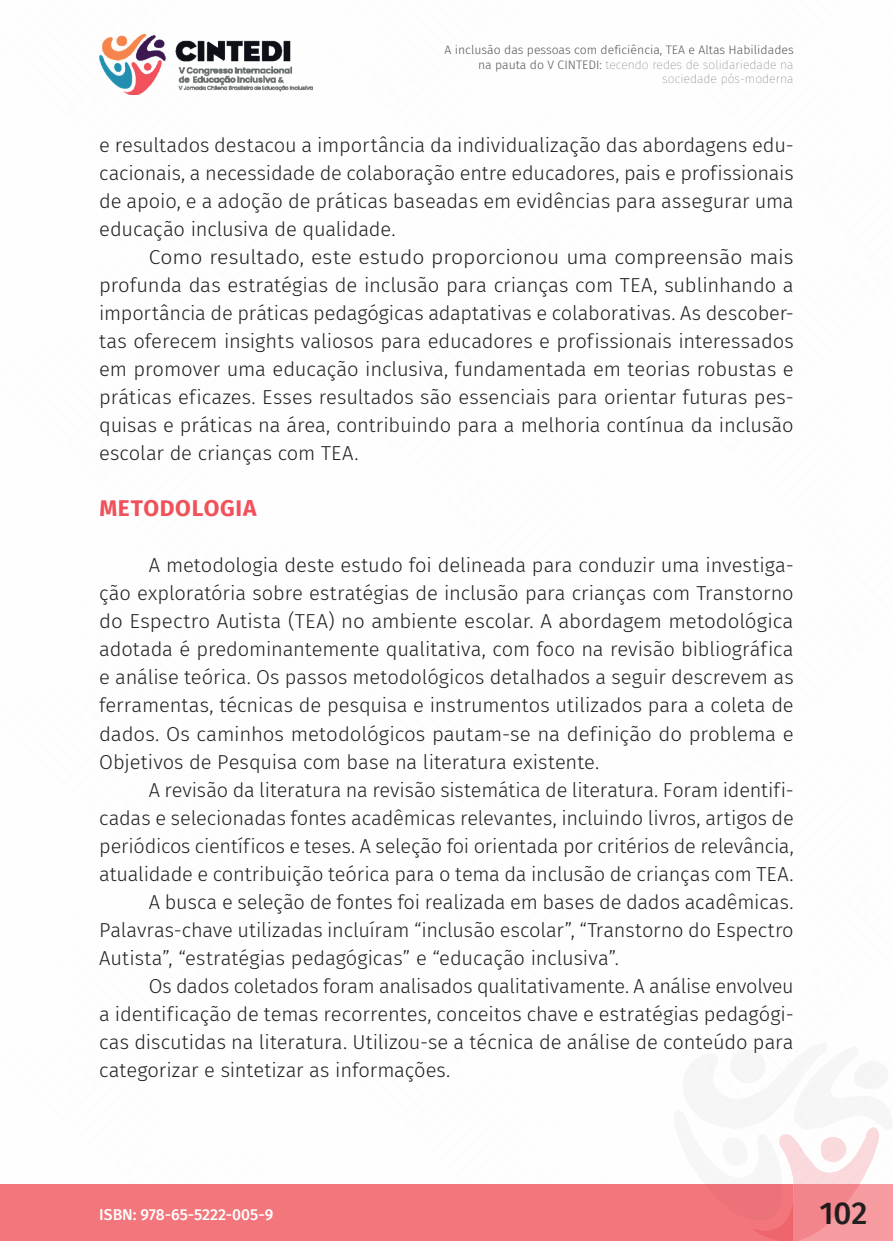
<style>
.page{position:relative;width:893px;height:1241px;background:#fff}
.page>*{position:absolute;margin:0;border:0;box-sizing:border-box;transform-origin:0 0}
.t1{font:500 31.5px "Fira Sans";color:#231f20}
._8_SUBTÍTULO{font:700 22.75px "Fira Sans";letter-spacing:.03em;color:#f0515a}
._6_CORPO{font:300 20.12px/28px "Fira Sans";letter-spacing:-.005em;color:#231f20;text-align:justify}
._6_CORPO-2{font:300 20.12px/28px "Fira Sans";letter-spacing:-.005em;color:#231f20;text-align:justify;scale:1.05 1}
.t2{font:500 15.75px "Fira Sans";color:#fff}
.t3{font:300 12.25px/14.7px "Fira Sans";color:#57585a;text-align:right}
.s1{font-weight:100}
</style>
<div class="page">
<div style="left:0;top:1184px;width:794px;height:56px;background:#f2767c"></div>
<img style="left:99px;top:33px;width:214px;height:61px">
<svg style="left:688px;top:1049px;width:205px;height:191px"></svg>
<p class="t3" style="left:444px;top:42px;width:351px">A inclusão das pessoas com deficiência, TEA e Altas Habilidades na pauta do V CINTEDI: <span class="s1">tecendo redes de solidariedade na sociedade pós-moderna</span></p>
<p class="_6_CORPO" style="left:99px;top:131px;width:696px">e resultados destacou a importância da individualização das abordagens edu&shy;cacionais, a necessidade de colaboração entre educadores, pais e profissionais de apoio, e a adoção de práticas baseadas em evidências para assegurar uma educação inclusiva de qualidade.</p>
<p class="_6_CORPO-2" style="left:99px;top:243px;width:663px;text-indent:50px">Como resultado, este estudo proporcionou uma compreensão mais profunda das estratégias de inclusão para crianças com TEA, sublinhando a importância de práticas pedagógicas adaptativas e colaborativas. As descober&shy;tas oferecem insights valiosos para educadores e profissionais interessados em promover uma educação inclusiva, fundamentada em teorias robustas e práticas eficazes. Esses resultados são essenciais para orientar futuras pes&shy;quisas e práticas na área, contribuindo para a melhoria contínua da inclusão escolar de crianças com TEA.</p>
<p class="_8_SUBTÍTULO" style="left:99px;top:489px;width:159px">METODOLOGIA</p>
<p class="_6_CORPO" style="left:99px;top:551px;width:696px;text-indent:50px">A metodologia deste estudo foi delineada para conduzir uma investiga&shy;ção exploratória sobre estratégias de inclusão para crianças com Transtorno do Espectro Autista (TEA) no ambiente escolar. A abordagem metodológica adotada é predominantemente qualitativa, com foco na revisão bibliográfica e análise teórica. Os passos metodológicos detalhados a seguir descrevem as ferramentas, técnicas de pesquisa e instrumentos utilizados para a coleta de dados. Os caminhos metodológicos pautam-se na definição do problema e Objetivos de Pesquisa com base na literatura existente.</p>
<p class="_6_CORPO" style="left:99px;top:775px;width:696px;text-indent:50px">A revisão da literatura na revisão sistemática de literatura. Foram identifi&shy;cadas e selecionadas fontes acadêmicas relevantes, incluindo livros, artigos de periódicos científicos e teses. A seleção foi orientada por critérios de relevância, atualidade e contribuição teórica para o tema da inclusão de crianças com TEA.</p>
<p class="_6_CORPO" style="left:99px;top:887px;width:696px;text-indent:50px">A busca e seleção de fontes foi realizada em bases de dados acadêmicas.<br>Palavras-chave utilizadas incluíram “inclusão escolar”, “Transtorno do Espectro Autista”, “estratégias pedagógicas” e “educação inclusiva”.</p>
<p class="_6_CORPO" style="left:99px;top:971px;width:696px;text-indent:50px">Os dados coletados foram analisados qualitativamente. A análise envolveu a identificação de temas recorrentes, conceitos chave e estratégias pedagógi&shy;cas discutidas na literatura. Utilizou-se a técnica de análise de conteúdo para categorizar e sintetizar as informações.</p>
<p class="t2" style="left:99px;top:1201px;width:176px">ISBN: 978-65-5222-005-9</p>
<h1 class="t1" style="left:819px;top:1187px;width:49px">102</h1>
</div>
